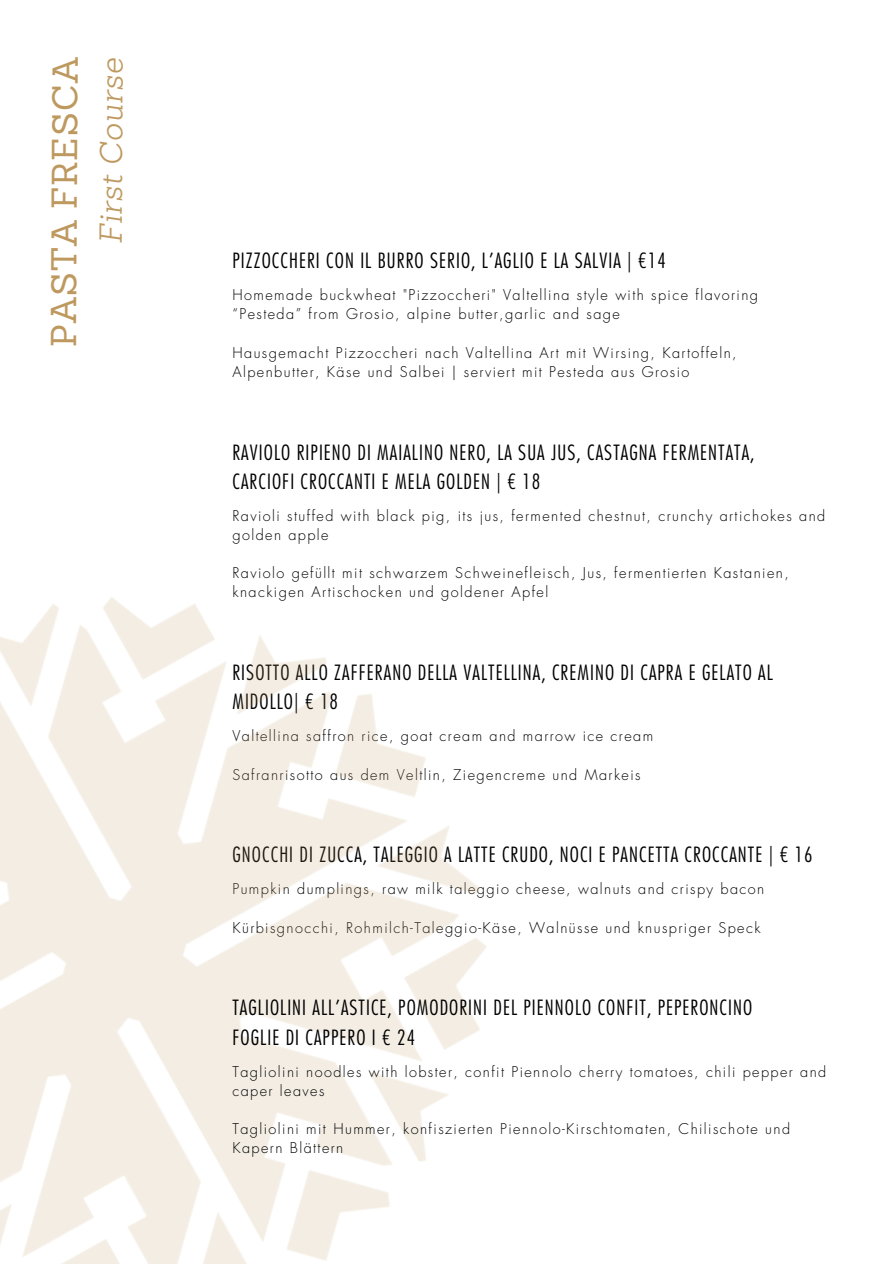
<style>
.page{position:relative;width:893px;height:1264px;background:#fff}
.page>*{position:absolute;margin:0;border:0;box-sizing:border-box;transform-origin:0 0}
.t1{font:35.1px "Sanchez Slab";letter-spacing:.035em;color:#be995f}
.t2{font:italic 300 30.9px "Sanchez Slab";letter-spacing:.02em;color:#be995f}
.t3{font:300 condensed 20.4px/29.2px "Futura Std";letter-spacing:.055em;color:#000}
.t4{font:300 14.4px/19.2px "Futura Std";letter-spacing:.1em;color:#000}
</style>
<div class="page">
<img style="left:0;top:597px;width:487px;height:666px">
<h1 class="t1" style="left:50px;top:346px;width:291px;rotate:-90deg">PASTA FRESCA</h1>
<h2 class="t2" style="left:99px;top:243px;width:188px;rotate:-90deg">First Course</h2>
<h2 class="t3" style="left:232px;top:247px;width:435px">PIZZOCCHERI CON IL BURRO SERIO, L’AGLIO E LA SALVIA | €14</h2>
<p class="t4" style="left:232px;top:286px;width:527px">Homemade buckwheat "Pizzoccheri" Valtellina style with spice flavoring “Pesteda” from Grosio, alpine butter,garlic and sage</p>
<p class="t4" style="left:232px;top:343px;width:505px">Hausgemacht Pizzoccheri nach Valtellina Art mit Wirsing, Kartoffeln,<br>Alpenbutter, Käse und Salbei | serviert mit Pesteda aus Grosio</p>
<h2 class="t3" style="left:232px;top:438px;width:523px">RAVIOLO RIPIENO DI MAIALINO NERO, LA SUA JUS, CASTAGNA FERMENTATA,<br>CARCIOFI CROCCANTI E MELA GOLDEN | € 18</h2>
<p class="t4" style="left:232px;top:506px;width:594px">Ravioli stuffed with black pig, its jus, fermented chestnut, crunchy artichokes and golden apple</p>
<p class="t4" style="left:232px;top:564px;width:558px">Raviolo gefüllt mit schwarzem Schweinefleisch, Jus, fermentierten Kastanien, knackigen Artischocken und goldener Apfel</p>
<p class="t3" style="left:232px;top:659px;width:542px">RISOTTO ALLO ZAFFERANO DELLA VALTELLINA, CREMINO DI CAPRA E GELATO AL<br>MIDOLLO| € 18</p>
<h2 class="t4" style="left:232px;top:727px;width:422px">Valtellina saffron rice, goat cream and marrow ice cream</h2>
<p class="t4" style="left:232px;top:765px;width:409px">Safranrisotto aus dem Veltlin, Ziegencreme und Markeis</p>
<p class="t3" style="left:232px;top:841px;width:581px">GNOCCHI DI ZUCCA, TALEGGIO A LATTE CRUDO, NOCI E PANCETTA CROCCANTE | € 16</p>
<h2 class="t4" style="left:232px;top:880px;width:533px">Pumpkin dumplings, raw milk taleggio cheese, walnuts and crispy bacon</h2>
<p class="t4" style="left:232px;top:918px;width:529px">Kürbisgnocchi, Rohmilch-Taleggio-Käse, Walnüsse und knuspriger Speck</p>
<p class="t3" style="left:232px;top:994px;width:521px">TAGLIOLINI ALL’ASTICE, POMODORINI DEL PIENNOLO CONFIT, PEPERONCINO<br>FOGLIE DI CAPPERO I € 24</p>
<h2 class="t4" style="left:232px;top:1062px;width:595px">Tagliolini noodles with lobster, confit Piennolo cherry tomatoes, chili pepper and caper leaves</h2>
<p class="t4" style="left:232px;top:1119px;width:559px">Tagliolini mit Hummer, konfiszierten Piennolo-Kirschtomaten, Chilischote und<br>Kapern Blättern</p>
</div>
